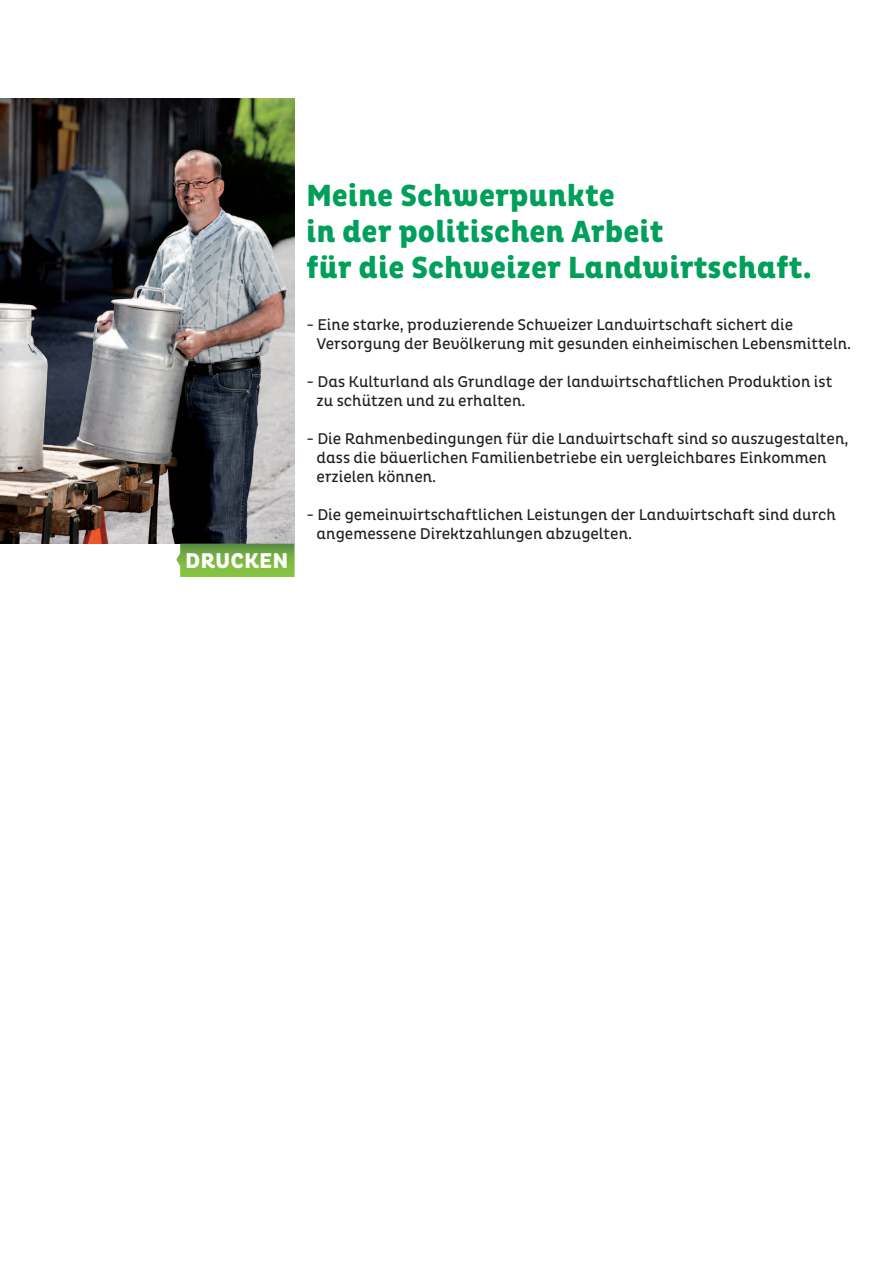
<style>
.page{position:relative;width:893px;height:1263px;background:#fff}
.page>*{position:absolute;margin:0;border:0;box-sizing:border-box;transform-origin:0 0}
.t1{font:800 31.2px/36px "Pluto Cond";color:#009f5a}
.t2{font:800 21.75px "Pluto Cond";color:#fff}
.t3{font:15.9px/19px "Pluto Cond";color:#231f20}
</style>
<div class="page">
<img style="left:0;top:99px;width:295px;height:444px">
<svg style="left:176px;top:544px;width:119px;height:33px;background:#7ab347"></svg>
<h2 class="t2" style="left:185px;top:548px;width:105px">DRUCKEN</h2>
<h1 class="t1" style="left:306px;top:178px;width:507px">Meine Schwerpunkte<br>in der politischen Arbeit<br>für die Schweizer Landwirtschaft.</h1>
<p class="t3" style="left:317px;top:315px;width:536px;text-indent:-10px">- Eine starke, produzierende Schweizer Landwirtschaft sichert die<br>Versorgung der Bevölkerung mit gesunden einheimischen Lebensmitteln.</p>
<p class="t3" style="left:317px;top:372px;width:517px;text-indent:-10px">- Das Kulturland als Grundlage der landwirtschaftlichen Produktion ist zu schützen und zu erhalten.</p>
<p class="t3" style="left:317px;top:429px;width:533px;text-indent:-10px">- Die Rahmenbedingungen für die Landwirtschaft sind so auszugestalten, dass die bäuerlichen Familienbetriebe ein vergleichbares Einkommen erzielen können.</p>
<p class="t3" style="left:317px;top:505px;width:521px;text-indent:-10px">- Die gemeinwirtschaftlichen Leistungen der Landwirtschaft sind durch angemessene Direktzahlungen abzugelten.</p>
</div>
